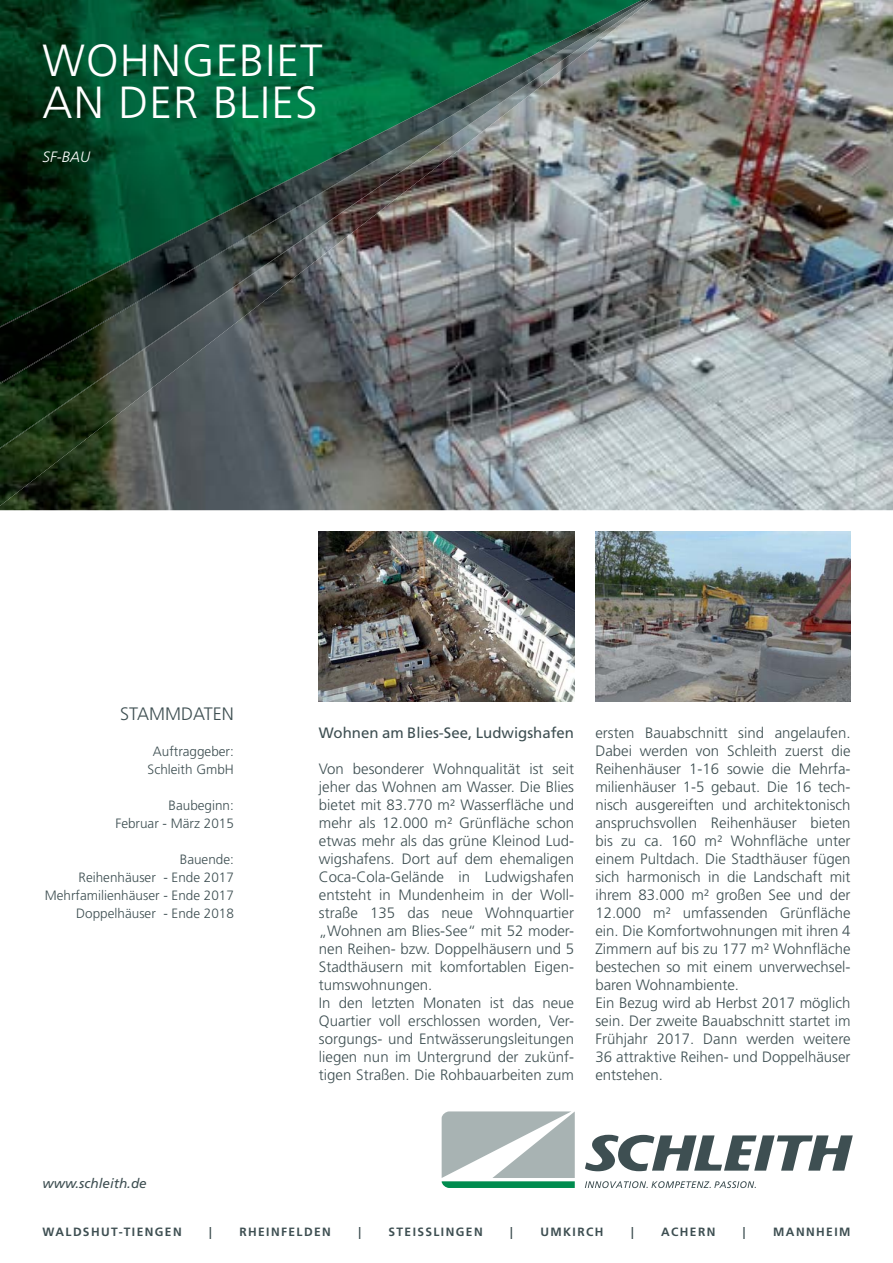
<style>
.page{position:relative;width:893px;height:1263px;background:#fff}
.page>*{position:absolute;margin:0;border:0;box-sizing:border-box;transform-origin:0 0}
.t1{font:300 45px/42px "Frutiger";letter-spacing:.025em;color:#fff}
.t2{font:300 18px "Frutiger";color:#3e4f52}
.t3{font:300 15px/18px "Frutiger";color:#3e4f52}
.t4{font:15px "Frutiger";color:#3e4f52}
.t5{font:italic 300 15px "Frutiger";color:#fff}
.t6{font:300 13.5px/18px "Frutiger";color:#3e4f52;text-align:right}
.t7{font:italic 13.5px "Frutiger";color:#3e4f52}
.t8{font:700 12px "Frutiger";letter-spacing:.12em;color:#3e4f52}
</style>
<div class="page">
<svg style="left:585px;top:1135px;width:268px;height:36px"></svg>
<svg style="left:442px;top:1111px;width:133px;height:77px"></svg>
<svg style="left:585px;top:1181px;width:171px;height:7px"></svg>
<img style="left:0;top:0;width:893px;height:510px">
<img style="left:0;top:0;width:652px;height:506px">
<img style="left:0;top:0;width:650px;height:449px">
<img style="left:0;top:0;width:646px;height:384px">
<img style="left:595px;top:531px;width:255px;height:171px">
<img style="left:319px;top:531px;width:255px;height:171px">
<h1 class="t1" style="left:43px;top:43px;width:282px">WOHNGEBIET<br>AN DER BLIES</h1>
<p class="t5" style="left:43px;top:151px;width:49px">SF-BAU</p>
<p class="t2" style="left:120px;top:706px;width:115px">STAMMDATEN</p>
<p class="t6" style="left:148px;top:743px;width:88px;text-align:center">Auftraggeber:<br>Schleith GmbH</p>
<p class="t6" style="left:115px;top:797px;width:120px">Baubeginn:<br>Februar - März 2015</p>
<p class="t6" style="left:45px;top:851px;width:191px">Bauende:<br>Reihenhäuser - Ende 2017<br>Mehrfamilienhäuser - Ende 2017<br>Doppelhäuser - Ende 2018</p>
<p class="t7" style="left:43px;top:1178px;width:106px">www.schleith.de</p>
<p class="t4" style="left:319px;top:727px;width:257px">Wohnen am Blies-See, Ludwigshafen</p>
<p class="t3" style="left:319px;top:761px;width:257px">Von besonderer Wohnqualität ist seit jeher das Wohnen am Wasser. Die Blies bietet mit 83.770 m² Wasserfläche und mehr als 12.000 m² Grünfläche schon etwas mehr als das grüne Kleinod Lud&shy;wigshafens. Dort auf dem ehemaligen Coca-Cola-Gelände in Ludwigshafen entsteht in Mundenheim in der Woll&shy;straße 135 das neue Wohnquartier „Wohnen am Blies-See“ mit 52 moder&shy;nen Reihen- bzw. Doppelhäusern und 5<br>Stadthäusern mit komfortablen Eigen&shy;tumswohnungen.<br>In den letzten Monaten ist das neue Quartier voll erschlossen worden, Ver&shy;sorgungs- und Entwässerungsleitungen liegen nun im Untergrund der zukünf&shy;tigen Straßen. Die Rohbauarbeiten zum</p>
<p class="t3" style="left:595px;top:725px;width:257px">ersten Bauabschnitt sind angelaufen.<br>Dabei werden von Schleith zuerst die Reihenhäuser 1-16 sowie die Mehrfa&shy;milienhäuser 1-5 gebaut. Die 16 tech&shy;nisch ausgereiften und architektonisch anspruchsvollen Reihenhäuser bieten bis zu ca. 160 m² Wohnfläche unter einem Pultdach. Die Stadthäuser fügen sich harmonisch in die Landschaft mit ihrem 83.000 m² großen See und der 12.000 m² umfassenden Grünfläche ein. Die Komfortwohnungen mit ihren 4<br>Zimmern auf bis zu 177 m² Wohnfläche bestechen so mit einem unverwechsel&shy;baren Wohnambiente.<br>Ein Bezug wird ab Herbst 2017 möglich sein. Der zweite Bauabschnitt startet im Frühjahr 2017. Dann werden weitere 36 attraktive Reihen- und Doppelhäuser entstehen.</p>
<p class="t8" style="left:43px;top:1227px;width:141px">WALDSHUT-TIENGEN</p>
<p class="t8" style="left:209px;top:1227px;width:4px">|</p>
<p class="t8" style="left:239px;top:1227px;width:93px">RHEINFELDEN</p>
<p class="t8" style="left:358px;top:1227px;width:4px">|</p>
<p class="t8" style="left:388px;top:1227px;width:96px">STEISSLINGEN</p>
<p class="t8" style="left:510px;top:1227px;width:4px">|</p>
<p class="t8" style="left:540px;top:1227px;width:65px">UMKIRCH</p>
<p class="t8" style="left:631px;top:1227px;width:4px">|</p>
<p class="t8" style="left:661px;top:1227px;width:56px">ACHERN</p>
<p class="t8" style="left:743px;top:1227px;width:4px">|</p>
<p class="t8" style="left:773px;top:1227px;width:79px">MANNHEIM</p>
</div>
